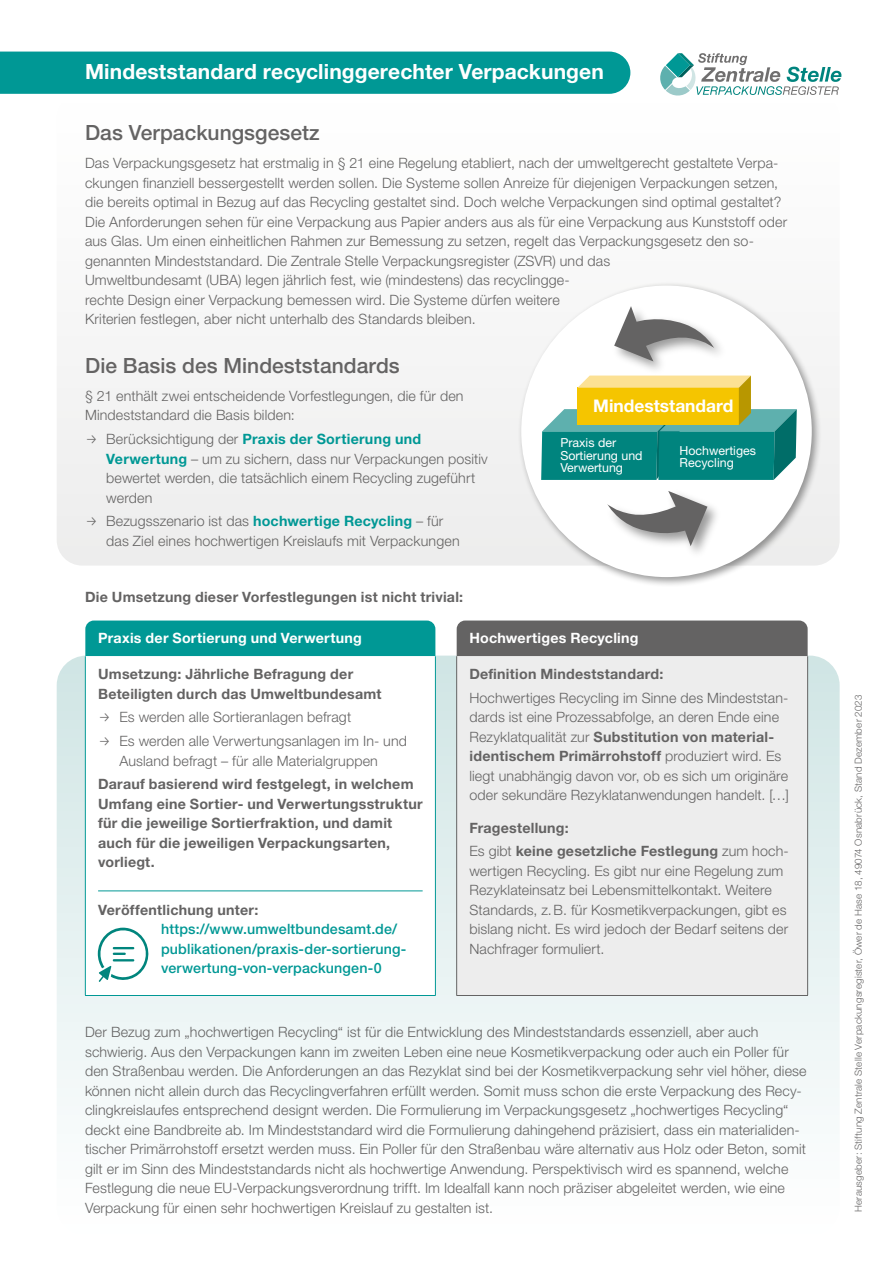
<style>
.page{position:relative;width:893px;height:1263px;background:#fff}
.page>*{position:absolute;margin:0;border:0;box-sizing:border-box;transform-origin:0 0}
.t1{font:500 21px "Helvetica Neue LT Pro";color:#646363}
.Titel{font:700 21px "Helvetica Neue LT Pro";letter-spacing:.005em;color:#fff}
.t2{font:700 17.4px "Helvetica Neue LT Pro";color:#fff}
.t3{font:300 14.25px/19.5px "Helvetica Neue LT Pro";letter-spacing:.01em;color:#646363}
.t4{font:700 14.25px/19.5px "Helvetica Neue LT Pro";letter-spacing:.015em;color:#646363}
.t5{font:500 14.25px/19.5px "Helvetica Neue LT Pro";letter-spacing:.01em;color:#009895}
.Tabellenüberschrift_grün_hinterlegt{font:700 14.25px "Helvetica Neue LT Pro";letter-spacing:.015em;color:#fff}
.t6{font:12.45px/12.5px "Helvetica Neue LT Pro";color:#fff}
.t7{font:300 9.75px "Helvetica Neue LT Pro";letter-spacing:.02em;color:#646363}
.s1{font-family:"Fira Sans"}
.s2{font-weight:700;color:#009895}
.s3{font-weight:700;color:#646363}
.s4{font-weight:700}
</style>
<div class="page">
<svg style="left:57px;top:656px;width:783px;height:450px"></svg>
<div style="left:57px;top:366px;width:783px;height:200px;background:#f0f0f0"></div>
<div style="left:85px;top:656px;width:350px;height:339px;background:#fff"></div>
<div style="left:457px;top:656px;width:351px;height:339px;background:#ededed"></div>
<hr style="left:435px;top:656px;width:1px;height:339px;background:#fff">
<hr style="left:85px;top:995px;width:351px;height:1px;background:#fff">
<hr style="left:456px;top:656px;width:1px;height:339px;background:#646363">
<hr style="left:807px;top:656px;width:1px;height:339px;background:#646363">
<hr style="left:456px;top:995px;width:352px;height:1px;background:#646363">
<div style="left:85px;top:620px;width:350px;height:36px;background:#009895"></div>
<div style="left:457px;top:620px;width:351px;height:36px;background:#646363"></div>
<svg style="left:97px;top:927px;width:52px;height:55px"></svg>
<div style="left:0;top:52px;width:630px;height:42px;background:#009895"></div>
<div style="left:517px;top:282px;width:305px;height:305px;background:#000;opacity:.4"></div>
<svg style="left:521px;top:286px;width:291px;height:291px"></svg>
<svg style="left:541px;top:376px;width:256px;height:104px;background:#74ab74"></svg>
<img style="left:607px;top:299px;width:126px;height:81px">
<svg style="left:614px;top:306px;width:100px;height:55px"></svg>
<img style="left:601px;top:484px;width:125px;height:81px">
<svg style="left:607px;top:491px;width:100px;height:55px"></svg>
<hr style="left:113px;top:959px;width:21px;height:2px;background:#00857d">
<svg style="left:660px;top:53px;width:181px;height:43px"></svg>
<p class="Titel" style="left:85px;top:59px;width:520px">Mindeststandard recyclinggerechter Verpackungen</p>
<h1 class="t1" style="left:85px;top:120px;width:236px">Das Verpackungsgesetz</h1>
<p class="t3" style="left:85px;top:153px;width:704px">Das Verpackungsgesetz hat erstmalig in § 21 eine Regelung etabliert, nach der umweltgerecht gestaltete Verpa&shy;ckungen finanziell bessergestellt werden sollen. Die Systeme sollen Anreize für diejenigen Verpackungen setzen, die bereits optimal in Bezug auf das Recycling gestaltet sind. Doch welche Verpackungen sind optimal gestaltet?<br>Die Anforderungen sehen für eine Verpackung aus Papier anders aus als für eine Verpackung aus Kunststoff oder aus Glas. Um einen einheitlichen Rahmen zur Bemessung zu setzen, regelt das Verpackungsgesetz den so&shy;genannten Mindeststandard. Die Zentrale Stelle Verpackungsregister (ZSVR) und das<br>Umweltbundes amt (UBA) legen jährlich fest, wie (mindestens) das recyclingge-<br>rechte Design einer Verpackung bemessen wird. Die Systeme dürfen weitere<br>Kriterien festlegen, aber nicht unterhalb des Standards bleiben.</p>
<h1 class="t1" style="left:85px;top:353px;width:316px">Die Basis des Mindeststandards</h1>
<p class="t3" style="left:85px;top:386px;width:380px">§ 21 enthält zwei entscheidende Vorfestlegungen, die für den<br>Mindeststandard die Basis bilden:</p>
<p class="t3" style="left:106px;top:429px;width:383px;text-indent:-21px"><span class="s1">→</span> Berücksichtigung der <span class="s2">Praxis der Sortierung und Verwertung</span> – um zu sichern, dass nur Verpackungen positiv bewertet werden, die tatsächlich einem Recycling zugeführt werden</p>
<p class="t3" style="left:106px;top:511px;width:355px;text-indent:-21px"><span class="s1">→</span> Bezugsszenario ist das <span class="s2">hochwertige Recycling</span> – für das Ziel eines hochwertigen Kreislaufs mit Verpackungen</p>
<p class="t2" style="left:593px;top:395px;width:141px">Mindeststandard</p>
<p class="t6" style="left:560px;top:436px;width:84px">Praxis der<br>Sortierung und<br>Verwertung</p>
<p class="t6" style="left:679px;top:444px;width:78px">Hochwertiges<br>Recycling</p>
<h2 class="t4" style="left:85px;top:587px;width:380px">Die Umsetzung dieser Vorfestlegungen ist nicht trivial:</h2>
<p class="Tabellenüberschrift_grün_hinterlegt" style="left:98px;top:630px;width:265px">Praxis der Sortierung und Verwertung</p>
<p class="Tabellenüberschrift_grün_hinterlegt" style="left:469px;top:630px;width:171px">Hochwertiges Recycling</p>
<h2 class="t4" style="left:98px;top:664px;width:285px">Umsetzung: Jährliche Befragung der<br>Beteiligten durch das Umweltbundesamt</h2>
<p class="t3" style="left:98px;top:707px;width:255px"><span class="s1">→</span> Es werden alle Sortieranlagen befragt</p>
<p class="t3" style="left:98px;top:731px;width:310px;text-align:center"><span class="s1">→</span> Es werden alle Verwertungsanlagen im In- und<br>Ausland befragt – für alle Materialgruppen</p>
<p class="t4" style="left:98px;top:774px;width:326px">Darauf basierend wird festgelegt, in welchem Umfang eine Sortier- und Verwertungsstruktur für die jeweilige Sortierfraktion, und damit auch für die jeweiligen Verpackungsarten, vorliegt.</p>
<p class="t5" style="left:161px;top:900px;width:247px;text-indent:-63px"><span class="s3">Veröffentlichung unter: </span>https://www.umweltbundesamt.de/ publikationen/praxis-der-sortierung&shy;verwertung-von-verpackungen-0</p>
<h2 class="t4" style="left:469px;top:664px;width:196px">Definition Mindeststandard:</h2>
<p class="t3" style="left:469px;top:688px;width:321px">Hochwertiges Recycling im Sinne des Mindeststan&shy;dards ist eine Prozessabfolge, an deren Ende eine Rezyklatqualität zur <span class="s4">Substitution von material&shy;identischem Primärrohstoff</span> produziert wird. Es liegt unabhängig davon vor, ob es sich um originäre oder sekundäre Rezyklatanwendungen handelt. […]</p>
<h2 class="t4" style="left:469px;top:817px;width:101px">Fragestellung:</h2>
<p class="t3" style="left:469px;top:841px;width:321px">Es gibt <span class="s4">keine gesetzliche Festlegung</span> zum hoch&shy;wertigen Recycling. Es gibt nur eine Regelung zum Rezyklateinsatz bei Lebensmittelkontakt. Weitere Standards, z.B. für Kosmetikverpackungen, gibt es bislang nicht. Es wird jedoch der Bedarf seitens der Nachfrager formuliert.</p>
<p class="t3" style="left:85px;top:1022px;width:723px">Der Bezug zum „hochwertigen Recycling“ ist für die Entwicklung des Mindeststandards essenziell, aber auch schwierig. Aus den Verpackungen kann im zweiten Leben eine neue Kosmetikverpackung oder auch ein Poller für den Straßenbau werden. Die Anforderungen an das Rezyklat sind bei der Kosmetikverpackung sehr viel höher, diese können nicht allein durch das Recyclingverfahren erfüllt werden. Somit muss schon die erste Verpackung des Recy&shy;clingkreislaufes entsprechend designt werden. Die Formulierung im Verpackungsgesetz „hochwertiges Recycling“ deckt eine Bandbreite ab. Im Mindeststandard wird die Formulierung dahingehend präzisiert, dass ein materialiden&shy;tischer Primärrohstoff ersetzt werden muss. Ein Poller für den Straßenbau wäre alternativ aus Holz oder Beton, somit gilt er im Sinn des Mindeststandards nicht als hochwertige Anwendung. Perspektivisch wird es spannend, welche Festlegung die neue EU-Verpackungsverordnung trifft. Im Idealfall kann noch präziser abgeleitet werden, wie eine Verpackung für einen sehr hochwertigen Kreislauf zu gestalten ist.</p>
<p class="t7" style="left:852px;top:1212px;width:519px;rotate:-90deg">Herausgeber: Stiftung Zentrale Stelle Verpackungsregister, Öwer de Hase 18, 49074 Osnabrück, Stand Dezember 2023</p>
</div>
